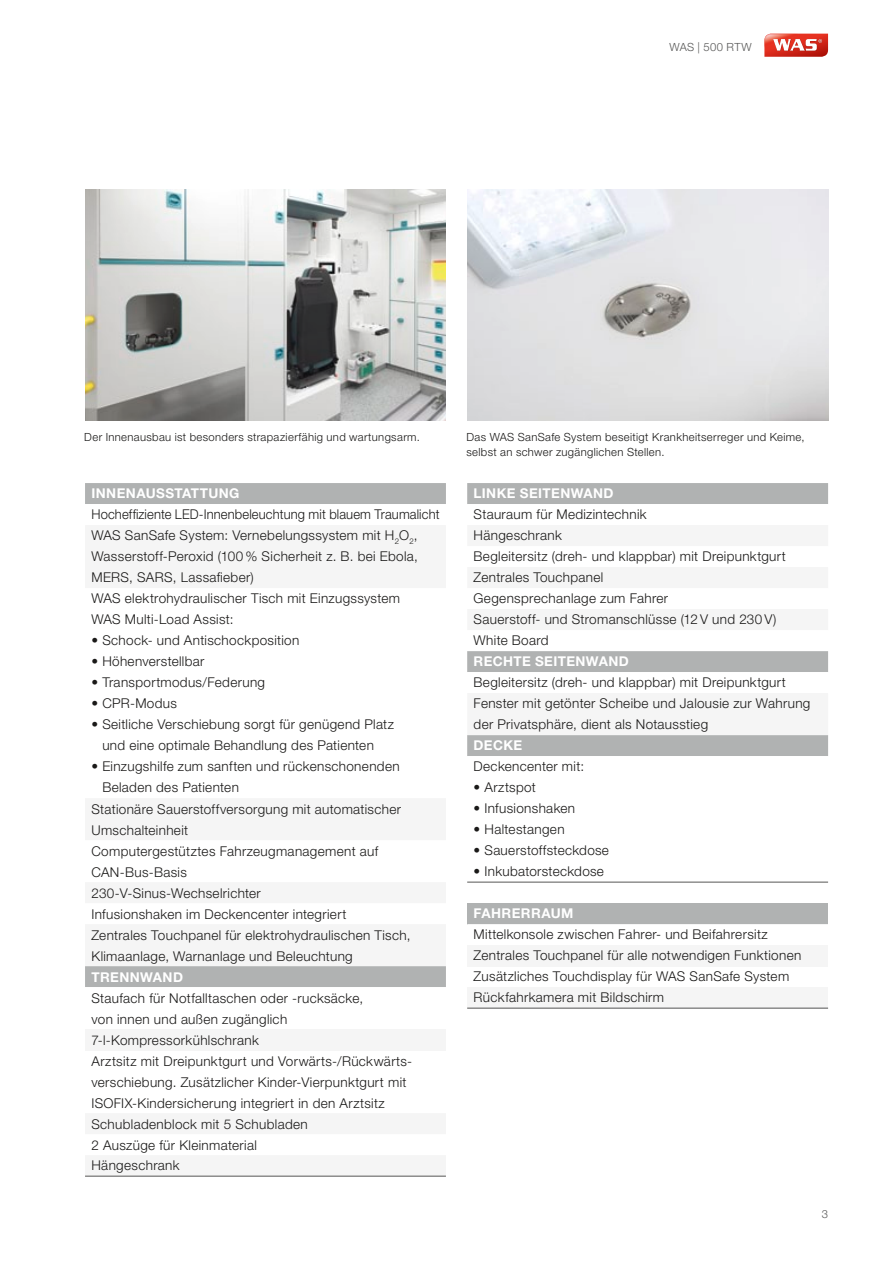
<style>
.page{position:relative;width:893px;height:1263px;background:#fff}
.page>*{position:absolute;margin:0;border:0;box-sizing:border-box;transform-origin:0 0}
.t1{font:300 13.5px/21px "Helvetica Neue LT Pro";letter-spacing:.025em;color:#1a1918}
.t2{font:300 13.5px/21px "Helvetica Neue LT Pro";letter-spacing:.025em;color:#1a1918;scale:.96 1}
.t3{font:700 13.5px "Helvetica Neue LT Pro";letter-spacing:.03em;color:#fff}
.t4{font:300 11.25px/15px "Helvetica Neue LT Pro";letter-spacing:.03em;color:#1a1918}
.t5{font:300 11.25px "Helvetica Neue LT Pro";letter-spacing:.025em;color:#565655}
</style>
<div class="page">
<svg style="left:764px;top:34px;width:64px;height:23px"></svg>
<img style="left:467px;top:189px;width:361px;height:231px">
<img style="left:85px;top:189px;width:361px;height:231px">
<div style="left:85px;top:483px;width:361px;height:21px;background:#b0b2b2"></div>
<svg style="left:85px;top:966px;width:361px;height:210px"></svg>
<div style="left:85px;top:1029px;width:361px;height:21px;background:#f5f5f5"></div>
<hr style="left:85px;top:1176px;width:361px;height:1px;background:#565655">
<div style="left:467px;top:483px;width:361px;height:21px;background:#b0b2b2"></div>
<svg style="left:467px;top:735px;width:361px;height:147px"></svg>
<div style="left:467px;top:651px;width:361px;height:21px;background:#b0b2b2"></div>
<hr style="left:467px;top:882px;width:361px;height:1px;background:#565655">
<div style="left:467px;top:903px;width:361px;height:21px;background:#b0b2b2"></div>
<div style="left:467px;top:945px;width:361px;height:21px;background:#f5f5f5"></div>
<div style="left:467px;top:987px;width:361px;height:21px;background:#f5f5f5"></div>
<hr style="left:467px;top:1008px;width:361px;height:1px;background:#565655">
<p class="t5" style="left:669px;top:40px;width:84px">WAS | 500 RTW</p>
<p class="t4" style="left:84px;top:429px;width:337px">Der Innenausbau ist besonders strapazierfähig und wartungsarm.</p>
<p class="t3" style="left:91px;top:485px;width:150px">INNENAUSSTATTUNG</p>
<p class="t2" style="left:91px;top:504px;width:364px">Hocheffiziente LED-Innenbeleuchtung mit blauem Traumalicht WAS SanSafe System: Vernebelungssystem mit H<sub>2</sub>O<sub>2</sub>, Wasserstoff-Peroxid (100 % Sicherheit z. B. bei Ebola, MERS, SARS, Lassafieber)<br>WAS elektrohydraulischer Tisch mit Einzugssystem<br>WAS Multi-Load Assist:</p>
<p class="t1" style="left:91px;top:630px;width:209px">• Schock- und Antischockposition</p>
<p class="t1" style="left:91px;top:651px;width:115px">• Höhenverstellbar</p>
<p class="t1" style="left:91px;top:672px;width:175px">• Transportmodus/Federung</p>
<p class="t1" style="left:91px;top:693px;width:87px">• CPR-Modus</p>
<p class="t1" style="left:102px;top:714px;width:293px;text-indent:-11px">• Seitliche Verschiebung sorgt für genügend Platz und eine optimale Behandlung des Patienten</p>
<p class="t1" style="left:91px;top:756px;width:310px">• Einzugshilfe zum sanften und rückenschonenden</p>
<p class="t1" style="left:102px;top:777px;width:138px">Beladen des Patienten</p>
<p class="t1" style="left:91px;top:798px;width:311px">Stationäre Sauerstoffversorgung mit automatischer</p>
<p class="t1" style="left:91px;top:819px;width:98px">Umschalteinheit</p>
<p class="t1" style="left:91px;top:840px;width:288px">Computergestütztes Fahrzeugmanagement auf</p>
<p class="t1" style="left:91px;top:861px;width:97px">CAN-Bus-Basis</p>
<p class="t1" style="left:91px;top:882px;width:171px">230-V-Sinus-Wechselrichter</p>
<p class="t1" style="left:91px;top:903px;width:256px">Infusionshaken im Deckencenter integriert</p>
<p class="t1" style="left:91px;top:924px;width:321px">Zentrales Touchpanel für elektrohydraulischen Tisch,</p>
<p class="t1" style="left:91px;top:945px;width:263px">Klimaanlage, Warnanlage und Beleuchtung</p>
<p class="t3" style="left:91px;top:968px;width:93px">TRENNWAND</p>
<p class="t1" style="left:91px;top:987px;width:321px">Staufach für Notfalltaschen oder -rucksäcke,<br>von innen und außen zugänglich 7-l-Kompressorkühlschrank<br>Arztsitz mit Dreipunktgurt und Vorwärts-/Rückwärts&shy;verschiebung. Zusätzlicher Kinder-Vierpunktgurt mit ISOFIX-Kindersicherung integriert in den Arztsitz Schubladenblock mit 5 Schubladen<br>2 Auszüge für Kleinmaterial<br>Hängeschrank</p>
<p class="t4" style="left:466px;top:429px;width:340px">Das WAS SanSafe System beseitigt Krankheitserreger und Keime, selbst an schwer zugänglichen Stellen.</p>
<p class="t3" style="left:474px;top:485px;width:142px">LINKE SEITENWAND</p>
<p class="t1" style="left:474px;top:504px;width:314px">Stauraum für Medizintechnik<br>Hängeschrank<br>Begleitersitz (dreh- und klappbar) mit Dreipunktgurt<br>Zentrales Touchpanel<br>Gegensprechanlage zum Fahrer<br>Sauerstoff- und Stromanschlüsse (12 V und 230 V)<br>White Board</p>
<p class="t3" style="left:474px;top:653px;width:157px">RECHTE SEITENWAND</p>
<p class="t1" style="left:474px;top:672px;width:338px">Begleitersitz (dreh- und klappbar) mit Dreipunktgurt<br>Fenster mit getönter Scheibe und Jalousie zur Wahrung der Privatsphäre, dient als Notausstieg</p>
<p class="t3" style="left:474px;top:737px;width:50px">DECKE</p>
<p class="t1" style="left:474px;top:756px;width:112px">Deckencenter mit:</p>
<p class="t1" style="left:474px;top:777px;width:64px">• Arztspot</p>
<p class="t1" style="left:474px;top:798px;width:103px">• Infusionshaken</p>
<p class="t1" style="left:474px;top:819px;width:93px">• Haltestangen</p>
<p class="t1" style="left:474px;top:840px;width:137px">• Sauerstoffsteckdose</p>
<p class="t1" style="left:474px;top:861px;width:132px">• Inkubatorsteckdose</p>
<p class="t3" style="left:474px;top:905px;width:101px">FAHRERRAUM</p>
<p class="t1" style="left:474px;top:924px;width:329px">Mittelkonsole zwischen Fahrer- und Beifahrersitz Zentrales Touchpanel für alle notwendigen Funktionen Zusätzliches Touchdisplay für WAS SanSafe System Rückfahrkamera mit Bildschirm</p>
<p class="t5" style="left:822px;top:1207px;width:8px">3</p>
</div>
